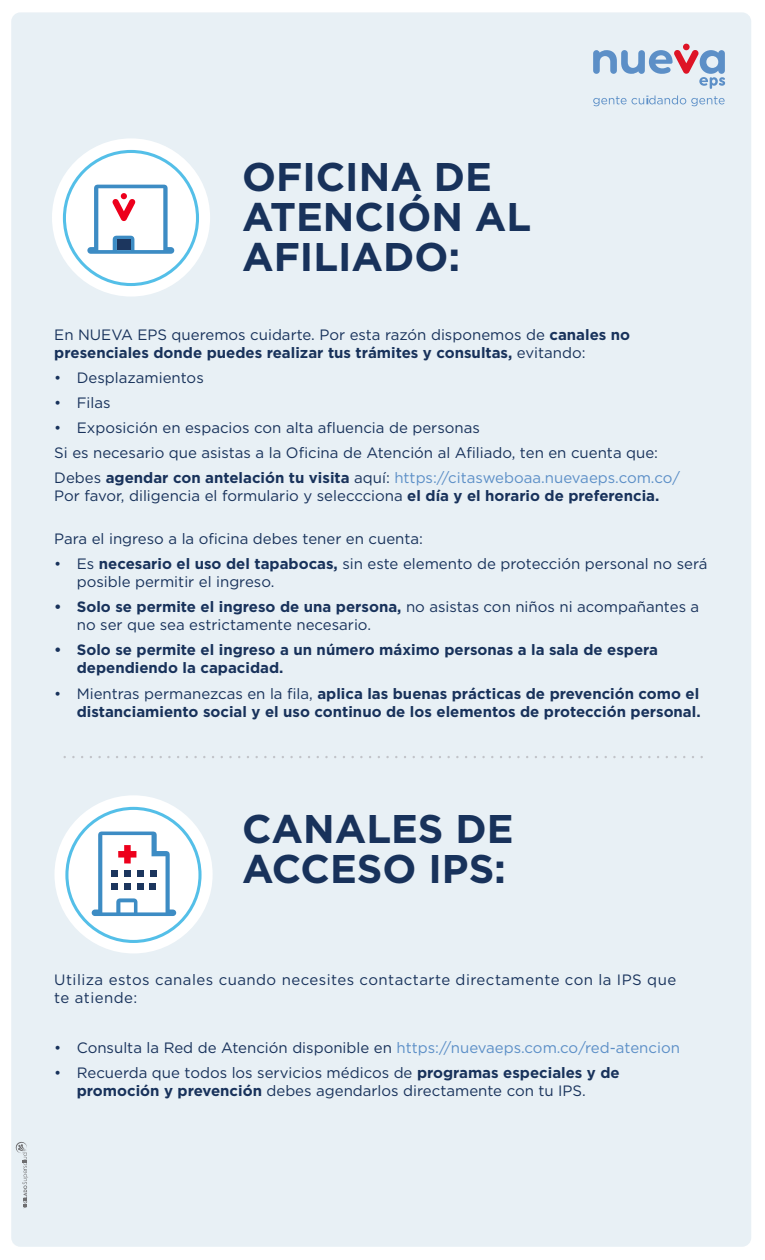
<style>
.page{position:relative;width:765px;height:1260px;background:#fff}
.page>*{position:absolute;margin:0;border:0;box-sizing:border-box;transform-origin:0 0}
.t1{font:700 40px/40px "Gotham";color:#18325b}
.t2{font:15px/18px "Gotham";color:#18325b}
.t3{font:700 15px/18px "Gotham";color:#18325b}
.t4{font:15px/18px "Gotham";letter-spacing:.03em;color:#18325b}
.s1{font-weight:400}
.s2{font-weight:700}
.s3{color:#5c8fc7}
</style>
<div class="page">
<div style="left:11px;top:12px;width:740px;height:1235px;background:#e8f0f5;border-radius:9px"></div>
<svg style="left:15px;top:1142px;width:13px;height:66px"></svg>
<div style="left:683px;top:44px;width:7px;height:6px;background:#de1426;border-radius:50%"></div>
<svg style="left:593px;top:50px;width:132px;height:39px"></svg>
<svg style="left:593px;top:95px;width:132px;height:11px"></svg>
<svg style="left:65px;top:756px;width:637px;height:2px"></svg>
<div style="left:52px;top:138px;width:158px;height:159px;background:#fff;border-radius:50%"></div>
<svg style="left:63px;top:150px;width:136px;height:136px"></svg>
<div style="left:117px;top:240px;width:14px;height:10px;background:#1c365e"></div>
<div style="left:54px;top:795px;width:159px;height:158px;background:#fff;border-radius:50%"></div>
<svg style="left:65px;top:807px;width:137px;height:136px"></svg>
<h1 class="t1" style="left:242px;top:156px;width:291px">OFICINA DE<br>ATENCIÓN AL<br>AFILIADO:</h1>
<p class="t3" style="left:54px;top:325px;width:577px"><span class="s1">En NUEVA EPS queremos cuidarte. Por esta razón disponemos de</span> canales no presenciales donde puedes realizar tus trámites y consultas, <span class="s1">evitando:</span></p>
<p class="t2" style="left:54px;top:368px;width:151px">• Desplazamientos</p>
<p class="t2" style="left:54px;top:393px;width:58px">• Filas</p>
<p class="t2" style="left:54px;top:415px;width:627px;line-height:25.1px">• Exposición en espacios con alta afluencia de personas<br>Si es necesario que asistas a la Oficina de Atención al Afiliado, ten en cuenta que:<br>Debes <span class="s2">agendar con antelación tu visita</span> aquí: <span class="s3">https://citasweboaa.nuevaeps.com.co/</span></p>
<p class="t2" style="left:54px;top:487px;width:607px">Por favor, diligencia el formulario y seleccciona <span class="s2">el día y el horario de preferencia.</span></p>
<p class="t2" style="left:54px;top:530px;width:370px">Para el ingreso a la oficina debes tener en cuenta:</p>
<p class="t2" style="left:77px;top:555px;width:632px;text-indent:-22px">• Es <span class="s2">necesario el uso del tapabocas,</span> sin este elemento de protección personal no será posible permitir el ingreso.</p>
<p class="t2" style="left:77px;top:598px;width:624px;text-indent:-22px"><span class="s2">• Solo se permite el ingreso de una persona,</span> no asistas con niños ni acompañantes a no ser que sea estrictamente necesario.</p>
<p class="t3" style="left:77px;top:641px;width:583px;text-indent:-22px">• Solo se permite el ingreso a un número máximo personas a la sala de espera dependiendo la capacidad.</p>
<p class="t3" style="left:54px;top:684px;width:648px;text-align:right"><span class="s1">• Mientras permanezcas en la fila,</span> aplica las buenas prácticas de prevención como el distanciamiento social y el uso continuo de los elementos de protección personal.</p>
<h1 class="t1" style="left:242px;top:808px;width:273px">CANALES DE<br>ACCESO IPS:</h1>
<p class="t4" style="left:54px;top:971px;width:623px">Utiliza estos canales cuando necesites contactarte directamente con la IPS que te atiende:</p>
<p class="t2" style="left:54px;top:1039px;width:627px">• Consulta la Red de Atención disponible en <span class="s3">https://nuevaeps.com.co/red-atencion</span></p>
<p class="t2" style="left:77px;top:1064px;width:545px;text-indent:-22px">• Recuerda que todos los servicios médicos de <span class="s2">programas especiales y de promoción y prevención</span> debes agendarlos directamente con tu IPS.</p>
</div>
